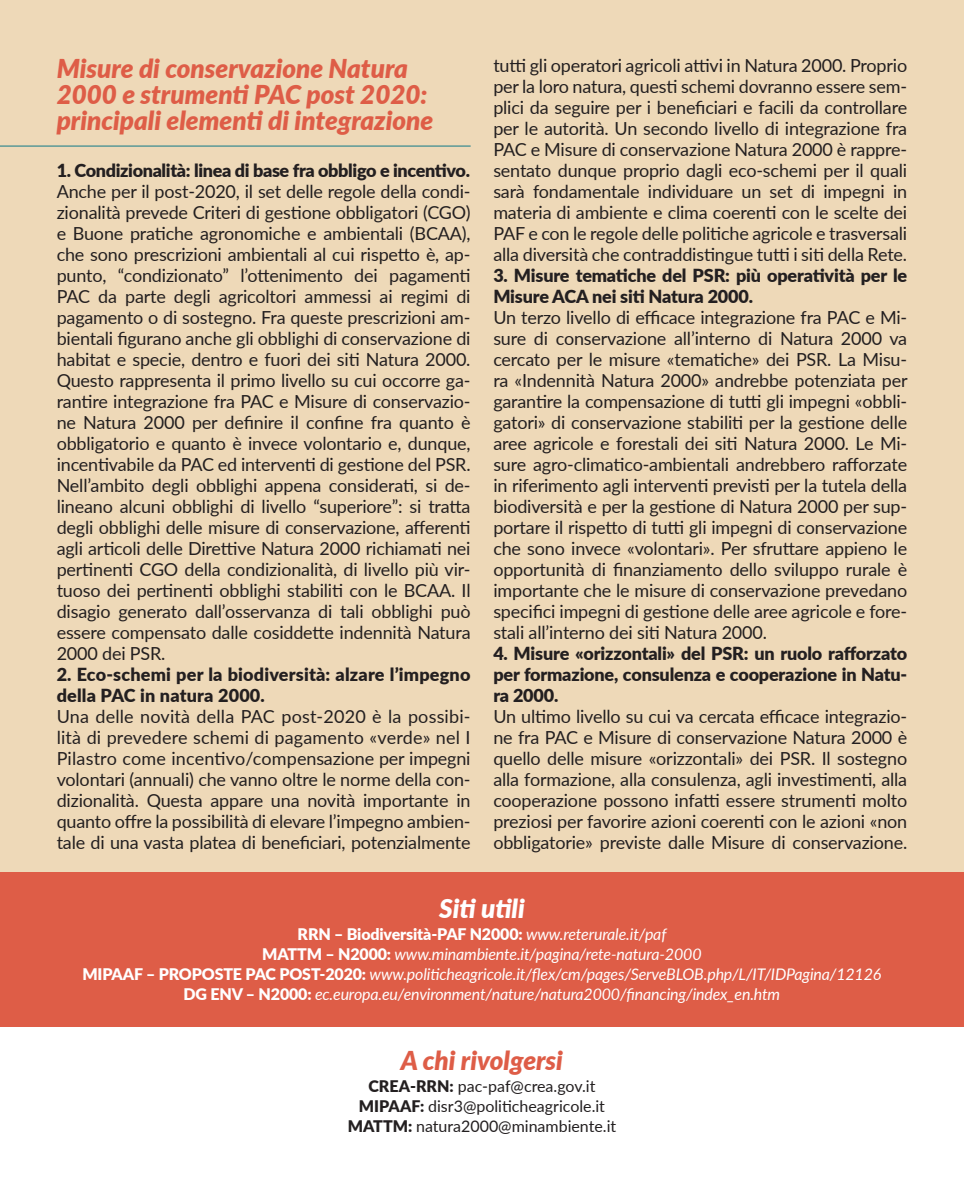
<style>
.page{position:relative;width:964px;height:1191px;background:#fff}
.page>*{position:absolute;margin:0;border:0;box-sizing:border-box;transform-origin:0 0}
.Titoletto{font:italic 900 26px/26px "Lato";color:#de5d47}
.Titoletto-2{font:italic 900 26px "Lato";color:#fff}
.Testo{font:18px/21px "Lato";letter-spacing:-.01em;color:#231f20;text-align:justify}
.Testo-2{font:900 18px/21px "Lato";letter-spacing:-.01em;color:#231f20}
.Testo-3{font:900 18px/21px "Lato";letter-spacing:.01em;color:#231f20}
.Testo-4{font:italic 16px "Lato";letter-spacing:-.01em;color:#fff}
.Testo-5{font:16px "Lato";color:#231f20}
.Testo-6{font:900 16px "Lato";letter-spacing:-.01em;color:#fff}
.s1{font-weight:400;font-style:italic}
.s2{font-weight:900;font-style:normal}
.s3{font-weight:900}
</style>
<div class="page">
<div style="left:0;top:0;width:964px;height:883px;background:#eed9b8"></div>
<div style="left:0;top:871px;width:964px;height:155px;background:#de5d47"></div>
<hr style="left:0;top:146px;width:471px;height:1px;background:#107987">
<p class="Titoletto" style="left:57px;top:54px;width:378px">Misure di conservazione Natura<br>2000 e strumenti PAC post 2020: principali elementi di integrazione</p>
<p class="Testo-2" style="left:57px;top:159px;width:415px">1. Condizionalità: linea di base fra obbligo e incentivo.</p>
<p class="Testo" style="left:57px;top:180px;width:415px">Anche per il post-2020, il set delle regole della condi&shy;zionalità prevede Criteri di gestione obbligatori (CGO) e Buone pratiche agronomiche e ambientali (BCAA), che sono prescrizioni ambientali al cui rispetto è, ap&shy;punto, “condizionato” l’ottenimento dei pagamenti PAC da parte degli agricoltori ammessi ai regimi di pagamento o di sostegno. Fra queste prescrizioni am&shy;bientali figurano anche gli obblighi di conservazione di habitat e specie, dentro e fuori dei siti Natura 2000.<br>Questo rappresenta il primo livello su cui occorre ga&shy;rantire integrazione fra PAC e Misure di conservazio&shy;ne Natura 2000 per definire il confine fra quanto è obbligatorio e quanto è invece volontario e, dunque, incentivabile da PAC ed interventi di gestione del PSR.<br>Nell’ambito degli obblighi appena considerati, si de&shy;lineano alcuni obblighi di livello “superiore”: si tratta degli obblighi delle misure di conservazione, afferenti agli articoli delle Direttive Natura 2000 richiamati nei pertinenti CGO della condizionalità, di livello più vir&shy;tuoso dei pertinenti obblighi stabiliti con le BCAA. Il disagio generato dall’osservanza di tali obblighi può essere compensato dalle cosiddette indennità Natura 2000 dei PSR.</p>
<p class="Testo-3" style="left:57px;top:663px;width:415px">2. Eco-schemi per la biodiversità: alzare l’impegno della PAC in natura 2000.</p>
<p class="Testo" style="left:57px;top:705px;width:415px">Una delle novità della PAC post-2020 è la possibi&shy;lità di prevedere schemi di pagamento «verde» nel I Pilastro come incentivo/compensazione per impegni volontari (annuali) che vanno oltre le norme della con&shy;dizionalità. Questa appare una novità importante in quanto offre la possibilità di elevare l’impegno ambien&shy;tale di una vasta platea di beneficiari, potenzialmente</p>
<p class="Testo" style="left:493px;top:54px;width:415px">tutti gli operatori agricoli attivi in Natura 2000. Proprio per la loro natura, questi schemi dovranno essere sem&shy;plici da seguire per i beneficiari e facili da controllare per le autorità. Un secondo livello di integrazione fra PAC e Misure di conservazione Natura 2000 è rappre&shy;sentato dunque proprio dagli eco-schemi per il quali sarà fondamentale individuare un set di impegni in materia di ambiente e clima coerenti con le scelte dei PAF e con le regole delle politiche agricole e trasversali alla diversità che contraddistingue tutti i siti della Rete.</p>
<p class="Testo-2" style="left:493px;top:264px;width:415px">3. Misure tematiche del PSR: più operatività per le<br>Misure ACA nei siti Natura 2000.</p>
<p class="Testo" style="left:493px;top:306px;width:416px">Un terzo livello di efficace integrazione fra PAC e Mi&shy;sure di conservazione all’interno di Natura 2000 va cercato per le misure «tematiche» dei PSR. La Misu&shy;ra «Indennità Natura 2000» andrebbe potenziata per garantire la compensazione di tutti gli impegni «obbli&shy;gatori» di conservazione stabiliti per la gestione delle aree agricole e forestali dei siti Natura 2000. Le Mi&shy;sure agro-climatico-ambientali andrebbero rafforzate in riferimento agli interventi previsti per la tutela della biodiversità e per la gestione di Natura 2000 per sup&shy;portare il rispetto di tutti gli impegni di conservazione che sono invece «volontari». Per sfruttare appieno le opportunità di finanziamento dello sviluppo rurale è importante che le misure di conservazione prevedano specifici impegni di gestione delle aree agricole e fore&shy;stali all’interno dei siti Natura 2000.</p>
<p class="Testo-2" style="left:493px;top:642px;width:415px;text-align:justify">4. Misure «orizzontali» del PSR: un ruolo rafforzato per formazione, consulenza e cooperazione in Natu&shy;ra 2000.</p>
<p class="Testo" style="left:493px;top:705px;width:415px">Un ultimo livello su cui va cercata efficace integrazio&shy;ne fra PAC e Misure di conservazione Natura 2000 è quello delle misure «orizzontali» dei PSR. Il sostegno alla formazione, alla consulenza, agli investimenti, alla cooperazione possono infatti essere strumenti molto preziosi per favorire azioni coerenti con le azioni «non obbligatorie» previste dalle Misure di conservazione.</p>
<p class="Titoletto-2" style="left:439px;top:889px;width:87px">Siti utili</p>
<p class="Testo-6" style="left:298px;top:922px;width:370px">RRN – Biodiversità-PAF N2000: <span class="s1">www.reterurale.it/paf</span></p>
<p class="Testo-4" style="left:262px;top:943px;width:441px"><span class="s2">MATTM – N2000:</span> www.minambiente.it/pagina/rete-natura-2000</p>
<p class="Testo-4" style="left:82px;top:963px;width:800px"><span class="s2">MIPAAF – PROPOSTE PAC POST-2020:</span> www.politicheagricole.it/flex/cm/pages/ServeBLOB.php/L/IT/IDPagina/12126</p>
<p class="Testo-4" style="left:184px;top:983px;width:598px"><span class="s2">DG ENV – N2000:</span> ec.europa.eu/environment/nature/natura2000/financing/index_en.htm</p>
<p class="Titoletto" style="left:401px;top:1046px;width:164px">A chi rivolgersi</p>
<p class="Testo-5" style="left:368px;top:1075px;width:228px"><span class="s3">CREA-RRN:</span> pac-paf@crea.gov.it</p>
<p class="Testo-5" style="left:359px;top:1095px;width:248px"><span class="s3">MIPAAF:</span> disr3@politicheagricole.it</p>
<p class="Testo-5" style="left:348px;top:1115px;width:270px"><span class="s3">MATTM:</span> natura2000@minambiente.it</p>
</div>
